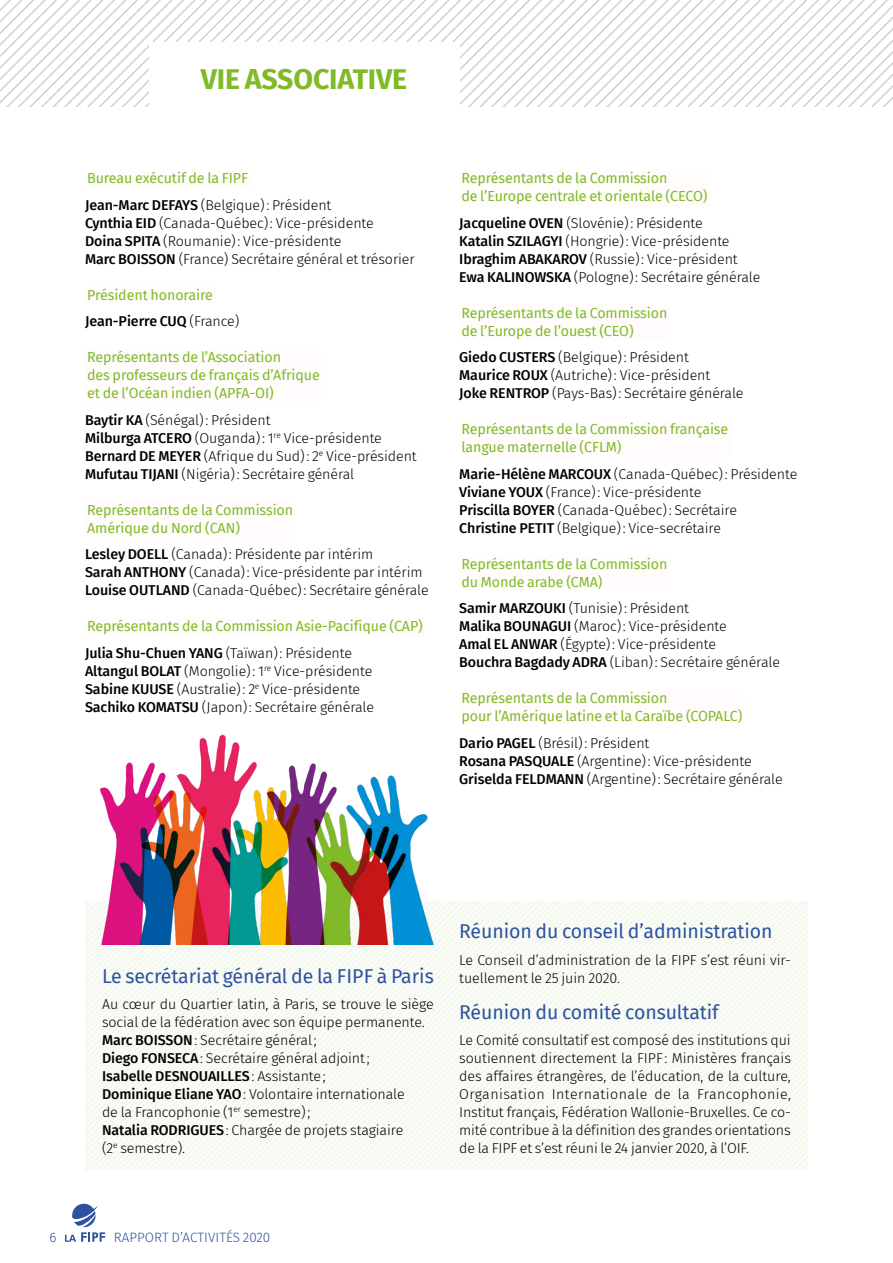
<style>
.page{position:relative;width:893px;height:1263px;background:#fff}
.page>*{position:absolute;margin:0;border:0;box-sizing:border-box;transform-origin:0 0}
.t1{font:700 28.5px "Fira Sans";letter-spacing:-.005em;color:#80ba27}
.t2{font:19.5px "Fira Sans";letter-spacing:-.005em;color:#2c52a0}
.t3{font:300 14.25px/18px "Fira Sans";letter-spacing:-.005em;color:#000}
.t4{font:14.25px/18px "Fira Sans";letter-spacing:-.005em;color:#80ba27}
.t5{font:300 13.5px "Fira Sans";letter-spacing:.005em;color:#2c52a0}
.s1{font-weight:500;color:#000}
.s2{font-weight:300;color:#000}
.s3{font-weight:500}
</style>
<div class="page">
<svg style="left:6px;top:0;width:12px;height:106px"></svg>
<svg style="left:18px;top:0;width:11px;height:106px"></svg>
<svg style="left:29px;top:0;width:12px;height:106px"></svg>
<svg style="left:41px;top:0;width:12px;height:106px"></svg>
<svg style="left:53px;top:0;width:11px;height:106px"></svg>
<svg style="left:64px;top:0;width:12px;height:106px"></svg>
<svg style="left:76px;top:0;width:11px;height:106px"></svg>
<svg style="left:87px;top:0;width:12px;height:106px"></svg>
<svg style="left:99px;top:0;width:11px;height:106px"></svg>
<svg style="left:110px;top:0;width:12px;height:106px"></svg>
<svg style="left:122px;top:0;width:11px;height:106px"></svg>
<svg style="left:133px;top:0;width:12px;height:106px"></svg>
<svg style="left:456px;top:0;width:12px;height:105px"></svg>
<svg style="left:468px;top:0;width:425px;height:106px"></svg>
<div style="left:85px;top:902px;width:723px;height:268px;background:#f9fbf5"></div>
<div style="left:149px;top:43px;width:310px;height:65px;background:#fff"></div>
<div style="left:85px;top:170px;width:165px;height:17px;background:#fffcfb"></div>
<div style="left:85px;top:287px;width:130px;height:17px;background:#fffcfb"></div>
<div style="left:85px;top:349px;width:237px;height:53px;background:#fffcfb"></div>
<div style="left:85px;top:502px;width:210px;height:35px;background:#fffcfb"></div>
<div style="left:85px;top:618px;width:340px;height:17px;background:#fffcfb"></div>
<div style="left:459px;top:170px;width:250px;height:35px;background:#fffcfb"></div>
<div style="left:459px;top:305px;width:211px;height:35px;background:#fffcfb"></div>
<div style="left:459px;top:421px;width:271px;height:35px;background:#fffcfb"></div>
<div style="left:459px;top:556px;width:211px;height:35px;background:#fffcfb"></div>
<div style="left:459px;top:690px;width:285px;height:35px;background:#fffcfb"></div>
<img style="left:90px;top:734px;width:350px;height:211px">
<svg style="left:65px;top:1204px;width:40px;height:38px"></svg>
<h1 class="t1" style="left:201px;top:55px;width:208px">VIE ASSOCIATIVE</h1>
<p class="t4" style="left:85px;top:165px;width:248px;line-height:26.5px">Bureau exécutif de la FIPF<br><span class="s1">Jean-Marc DEFAYS</span> <span class="s2">(Belgique): Président</span></p>
<p class="t3" style="left:85px;top:214px;width:331px"><span class="s3">Cynthia EID</span> (Canada-Québec): Vice-présidente<br><span class="s3">Doina SPITA</span> (Roumanie): Vice-présidente<br><span class="s3">Marc BOISSON</span> (France) Secrétaire général et trésorier</p>
<p class="t4" style="left:85px;top:281px;width:156px;line-height:26.5px">Président honoraire<br><span class="s1">Jean-Pierre CUQ</span> <span class="s2">(France)</span></p>
<p class="t4" style="left:87px;top:348px;width:234px">Représentants de l’Association<br>des professeurs de français d’Afrique et de l’Océan indien (APFA-OI)</p>
<p class="t3" style="left:85px;top:411px;width:333px"><span class="s3">Baytir KA</span> (Sénégal): Président<br><span class="s3">Milburga ATCERO</span> (Ouganda): 1<sup>re</sup> Vice-présidente <span class="s3">Bernard DE MEYER</span> (Afrique du Sud): 2<sup>e</sup> Vice-président <span class="s3">Mufutau TIJANI</span> (Nigéria): Secrétaire général</p>
<p class="t4" style="left:87px;top:501px;width:208px">Représentants de la Commission<br>Amérique du Nord (CAN)</p>
<p class="t3" style="left:85px;top:545px;width:345px"><span class="s3">Lesley DOELL</span> (Canada): Présidente par intérim<br><span class="s3">Sarah ANTHONY</span> (Canada): Vice-présidente par intérim<br><span class="s3">Louise OUTLAND</span> (Canada-Québec): Secrétaire générale</p>
<p class="t4" style="left:85px;top:613px;width:339px;line-height:26.5px">Représentants de la Commission Asie-Pacifique (CAP)<br><span class="s1">Julia Shu-Chuen YANG</span> <span class="s2">(Taïwan): Présidente</span></p>
<p class="t3" style="left:85px;top:662px;width:290px"><span class="s3">Altangul BOLAT</span> (Mongolie): 1<sup>re</sup> Vice-présidente<br><span class="s3">Sabine KUUSE</span> (Australie): 2<sup>e</sup> Vice-présidente<br><span class="s3">Sachiko KOMATSU</span> (Japon): Secrétaire générale</p>
<p class="t4" style="left:461px;top:169px;width:248px">Représentants de la Commission<br>de l’Europe centrale et orientale (CECO)</p>
<p class="t3" style="left:459px;top:214px;width:303px"><span class="s3">Jacqueline OVEN</span> (Slovénie): Présidente<br><span class="s3">Katalin SZILAGYI</span> (Hongrie): Vice-présidente <span class="s3">Ibraghim ABAKAROV</span> (Russie): Vice-président <span class="s3">Ewa KALINOWSKA</span> (Pologne): Secrétaire générale</p>
<p class="t4" style="left:461px;top:304px;width:208px">Représentants de la Commission de l’Europe de l’ouest (CEO)</p>
<p class="t3" style="left:459px;top:348px;width:286px"><span class="s3">Giedo CUSTERS</span> (Belgique): Président<br><span class="s3">Maurice ROUX</span> (Autriche): Vice-président<br><span class="s3">Joke RENTROP</span> (Pays-Bas): Secrétaire générale</p>
<p class="t4" style="left:461px;top:420px;width:268px">Représentants de la Commission française langue maternelle (CFLM)</p>
<p class="t3" style="left:459px;top:465px;width:340px"><span class="s3">Marie-Hélène MARCOUX</span> (Canada-Québec): Présidente <span class="s3">Viviane YOUX</span> (France): Vice-présidente<br><span class="s3">Priscilla BOYER</span> (Canada-Québec): Secrétaire <span class="s3">Christine PETIT</span> (Belgique): Vice-secrétaire</p>
<p class="t4" style="left:461px;top:555px;width:208px">Représentants de la Commission du Monde arabe (CMA)</p>
<p class="t3" style="left:459px;top:599px;width:322px"><span class="s3">Samir MARZOUKI</span> (Tunisie): Président<br><span class="s3">Malika BOUNAGUI</span> (Maroc): Vice-présidente<br><span class="s3">Amal EL ANWAR</span> (Égypte): Vice-présidente<br><span class="s3">Bouchra Bagdady ADRA</span> (Liban): Secrétaire générale</p>
<p class="t4" style="left:461px;top:689px;width:282px">Représentants de la Commission<br>pour l’Amérique latine et la Caraïbe (COPALC)</p>
<p class="t3" style="left:459px;top:734px;width:325px"><span class="s3">Dario PAGEL</span> (Brésil): Président<br><span class="s3">Rosana PASQUALE</span> (Argentine): Vice-présidente<br><span class="s3">Griselda FELDMANN</span> (Argentine): Secrétaire générale</p>
<h2 class="t2" style="left:102px;top:961px;width:333px">Le secrétariat général de la FIPF à Paris</h2>
<p class="t3" style="left:102px;top:995px;width:333px">Au cœur du Quartier latin, à Paris, se trouve le siège social de la fédération avec son équipe permanente.<br><span class="s3">Marc BOISSON</span>: Secrétaire général;<br><span class="s3">Diego FONSECA</span>: Secrétaire général adjoint;<br><span class="s3">Isabelle DESNOUAILLES</span>: Assistante;<br><span class="s3">Dominique Eliane YAO</span>: Volontaire internationale<br>de la Francophonie (1<sup>er</sup> semestre);<br><span class="s3">Natalia RODRIGUES</span>: Chargée de projets stagiaire<br>(2<sup>e</sup> semestre).</p>
<h2 class="t2" style="left:459px;top:916px;width:315px">Réunion du conseil d’administration</h2>
<p class="t3" style="left:459px;top:950px;width:333px">Le Conseil d’administration de la FIPF s’est réuni vir&shy;tuellement le 25 juin 2020.</p>
<h2 class="t2" style="left:459px;top:997px;width:261px">Réunion du comité consultatif</h2>
<p class="t3" style="left:459px;top:1031px;width:333px;text-align:justify">Le Comité consultatif est composé des institutions qui soutiennent directement la FIPF: Ministères français des affaires étrangères, de l’éducation, de la culture, Organisation Internationale de la Francophonie, Institut français, Fédération Wallonie-Bruxelles. Ce co&shy;mité contribue à la définition des grandes orientations de la FIPF et s’est réuni le 24 janvier 2020, à l’OIF.</p>
<p class="t5" style="left:49px;top:1227px;width:9px">6</p>
<p class="t5" style="left:114px;top:1227px;width:158px">RAPPORT D’ACTIVITÉS 2020</p>
</div>
